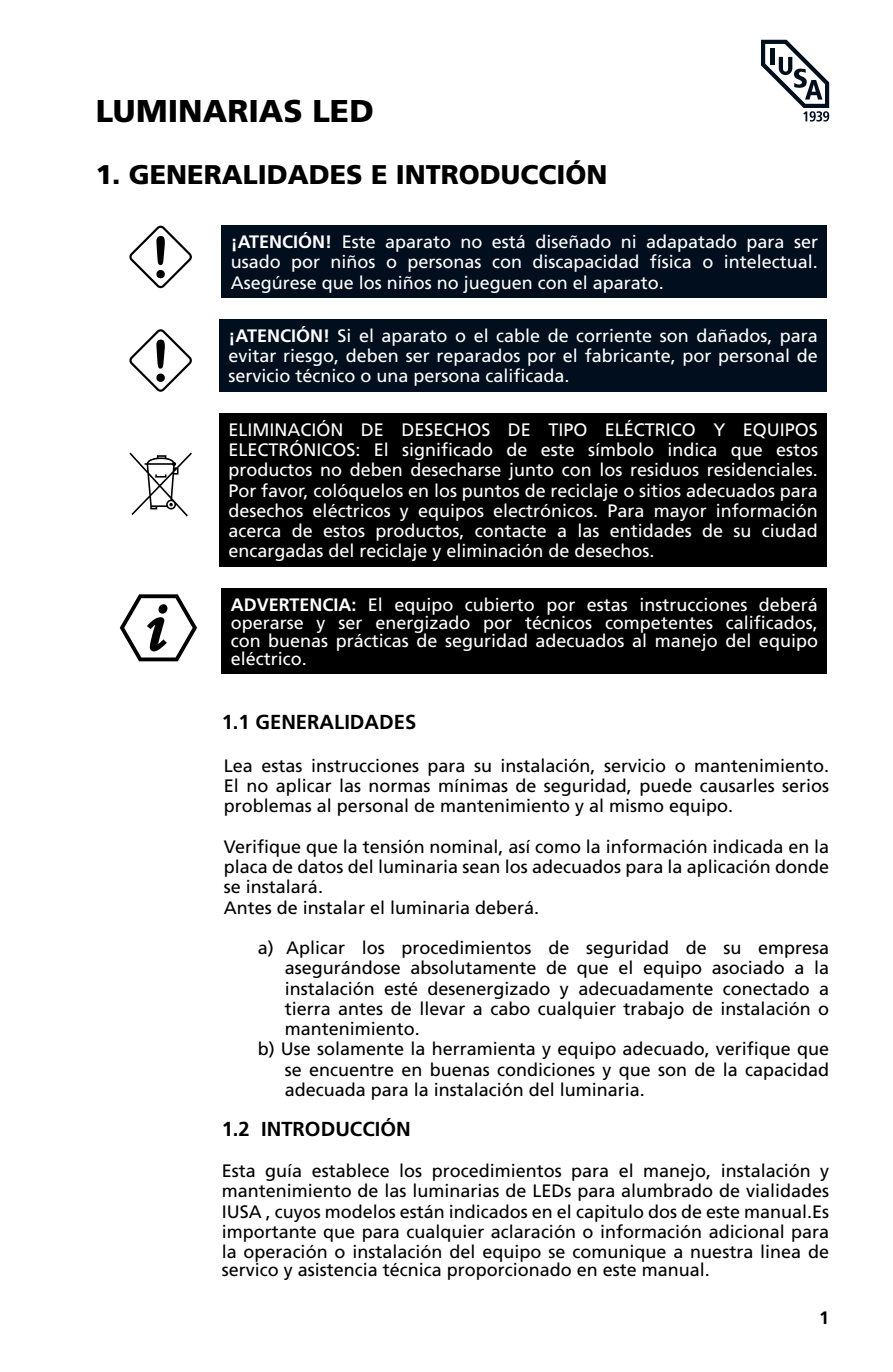
<style>
.page{position:relative;width:893px;height:1372px;background:#fff}
.page>*{position:absolute;margin:0;border:0;box-sizing:border-box;transform-origin:0 0}
.t1{font:900 31.5px "Frutiger";color:#000}
.t2{font:900 27px "Frutiger";color:#000}
.t3{font:700 20.25px "Frutiger";color:#000}
.t4{font:18px/20.2px "Frutiger";color:#000;text-align:justify}
.t5{font:18px/20.2px "Frutiger";color:#fff;text-align:justify}
.t6{font:700 18px "Frutiger";color:#000}
.s1{font-weight:700}
</style>
<div class="page">
<svg style="left:761px;top:40px;width:68px;height:82px"></svg>
<div style="left:222px;top:225px;width:605px;height:72px;background:#000e1e"></div>
<div style="left:219px;top:319px;width:608px;height:73px;background:#000e1e"></div>
<div style="left:219px;top:413px;width:608px;height:153px;background:#000"></div>
<div style="left:222px;top:588px;width:605px;height:85px;background:#000"></div>
<svg style="left:129px;top:329px;width:63px;height:63px"></svg>
<svg style="left:129px;top:226px;width:63px;height:62px"></svg>
<svg style="left:129px;top:452px;width:63px;height:64px"></svg>
<svg style="left:120px;top:594px;width:77px;height:67px"></svg>
<h1 class="t1" style="left:96px;top:92px;width:280px">LUMINARIaS LED</h1>
<h2 class="t2" style="left:96px;top:158px;width:513px">1. GENERALIDADES E INTRODUCCIÓN</h2>
<p class="t5" style="left:231px;top:232px;width:589px"><span class="s1">¡ATENCIÓN!</span> Este aparato no está diseñado ni adapatado para ser usado por niños o personas con discapacidad física o intelectual.<br>Asegúrese que los niños no jueguen con el aparato.</p>
<p class="t5" style="left:228px;top:325px;width:591px"><span class="s1">¡ATENCIÓN!</span> Si el aparato o el cable de corriente son dañados, para evitar riesgo, deben ser reparados por el fabricante, por personal de servicio técnico o una persona calificada.</p>
<p class="t5" style="left:228px;top:419px;width:591px">ELIMINACIÓN DE DESECHOS DE TIPO ELÉCTRICO Y EQUIPOS ELECTRÓNICOS: El significado de este símbolo indica que estos productos no deben desecharse junto con los residuos residenciales.<br>Por favor, colóquelos en los puntos de reciclaje o sitios adecuados para desechos eléctricos y equipos electrónicos. Para mayor información acerca de estos productos, contacte a las entidades de su ciudad encargadas del reciclaje y eliminación de desechos.</p>
<p class="t5" style="left:231px;top:595px;width:589px;line-height:18px"><span class="s1">ADVERTENCIA:</span> El equipo cubierto por estas instrucciones deberá operarse y ser energizado por técnicos competentes calificados, con buenas prácticas de seguridad adecuados al manejo del equipo eléctrico.</p>
<p class="t3" style="left:222px;top:710px;width:196px">1.1 GENERALIDADES</p>
<p class="t4" style="left:224px;top:755px;width:607px">Lea estas instrucciones para su instalación, servicio o mantenimiento.<br>El no aplicar las normas mínimas de seguridad, puede causarles serios problemas al personal de mantenimiento y al mismo equipo.</p>
<p class="t4" style="left:224px;top:836px;width:607px;text-align:left">Verifique que la tensión nominal, así como la información indicada en la placa de datos del luminaria sean los adecuados para la aplicación donde se instalará.<br>Antes de instalar el luminaria deberá.</p>
<p class="t4" style="left:258px;top:937px;width:573px">a) Aplicar los procedimientos de seguridad de su empresa</p>
<p class="t4" style="left:285px;top:958px;width:546px">asegurándose absolutamente de que el equipo asociado a la</p>
<p class="t4" style="left:285px;top:978px;width:546px">instalación esté desenergizado y adecuadamente conectado a</p>
<p class="t4" style="left:285px;top:998px;width:546px">tierra antes de llevar a cabo cualquier trabajo de instalación o</p>
<p class="t4" style="left:285px;top:1018px;width:137px">mantenimiento.</p>
<p class="t4" style="left:258px;top:1039px;width:573px">b) Use solamente la herramienta y equipo adecuado, verifique que</p>
<p class="t4" style="left:285px;top:1059px;width:546px">se encuentre en buenas condiciones y que son de la capacidad</p>
<p class="t4" style="left:285px;top:1079px;width:362px">adecuada para la instalación del luminaria.</p>
<p class="t3" style="left:222px;top:1117px;width:191px">1.2 INTRODUCCIÓN</p>
<p class="t4" style="left:222px;top:1160px;width:609px">Esta guía establece los procedimientos para el manejo, instalación y mantenimiento de las luminarias de LEDs para alumbrado de vialidades IUSA , cuyos modelos están indicados en el capitulo dos de este manual.Es importante que para cualquier aclaración o información adicional para la operación o instalación del equipo se comunique a nuestra linea de</p>
<p class="t4" style="left:222px;top:1259px;width:490px">servico y asistencia técnica proporcionado en este manual.</p>
<p class="t6" style="left:819px;top:1306px;width:12px">1</p>
</div>
